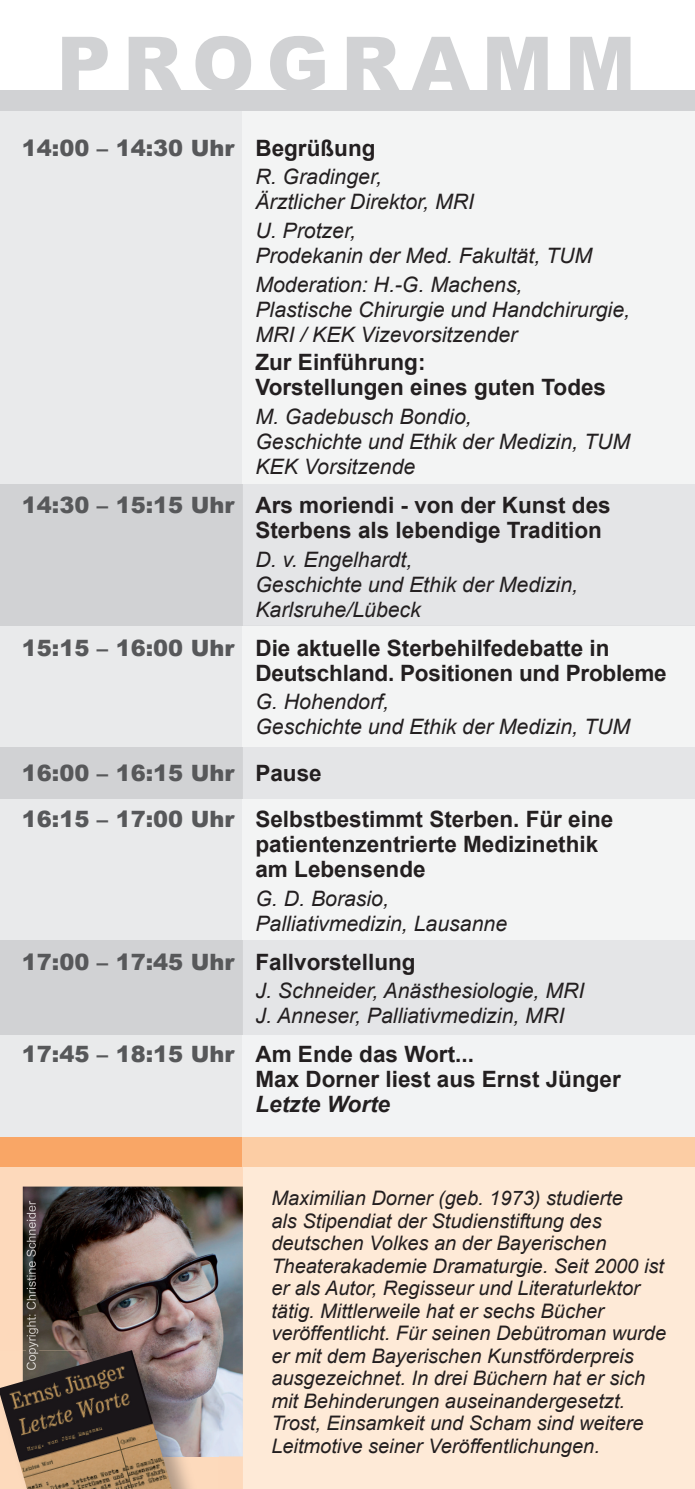
<style>
.page{position:relative;width:695px;height:1489px;background:#fff}
.page>*{position:absolute;margin:0;border:0;box-sizing:border-box;transform-origin:0 0}
.t1{font:900 75px "Arial";letter-spacing:.16em;color:#d1d2d4}
.t2{font:700 22.5px/25px "Arial";color:#231f20}
.t3{font:900 22.5px "Arial";color:#57585a}
.t4{font:italic 700 22.5px "Arial";color:#231f20}
.t5{font:italic 21.25px/25px "Arial";color:#231f20}
.t6{font:italic 20px/22.5px "Arial";color:#231f20}
.s1{font-weight:700;color:#231f20}
.s2{font-weight:900;color:#57585a}
</style>
<div class="page">
<div style="left:0;top:90px;width:694px;height:1046px;background:#d1d2d4"></div>
<div style="left:0;top:1156px;width:694px;height:332px;background:#fdd9bb"></div>
<div style="left:0;top:111px;width:243px;height:373px;background:#e9eaeb"></div>
<div style="left:0;top:625px;width:243px;height:121px;background:#e9eaeb"></div>
<div style="left:0;top:799px;width:243px;height:140px;background:#e9eaeb"></div>
<div style="left:0;top:1136px;width:694px;height:30px;background:#f9a666"></div>
<div style="left:243px;top:484px;width:451px;height:551px;background:#e4e5e7"></div>
<div style="left:243px;top:111px;width:451px;height:373px;background:#f3f4f4"></div>
<div style="left:243px;top:625px;width:451px;height:121px;background:#f3f4f4"></div>
<div style="left:243px;top:799px;width:451px;height:140px;background:#f3f4f4"></div>
<div style="left:243px;top:1166px;width:451px;height:322px;background:#feead7"></div>
<div style="left:243px;top:1136px;width:451px;height:30px;background:#fccda4"></div>
<div style="left:0;top:1035px;width:243px;height:101px;background:#e9eaeb"></div>
<div style="left:243px;top:1035px;width:451px;height:101px;background:#f2f3f4"></div>
<img style="left:23px;top:1186px;width:220px;height:270px">
<img style="left:172px;top:1456px;width:46px;height:32px">
<img style="left:172px;top:1350px;width:46px;height:106px">
<img style="left:0;top:1349px;width:172px;height:139px">
<img style="left:27px;top:1200px;width:11px;height:150px">
<img style="left:27px;top:1350px;width:11px;height:19px">
<h1 class="t1" style="left:57px;top:9px;width:580px">PROGRAMM</h1>
<p class="t3" style="left:22px;top:131px;width:355px">14:00 – 14:30 Uhr <span class="s1">Begrüßung</span></p>
<p class="t5" style="left:255px;top:165px;width:220px">R. Gradinger,<br>Ärztlicher Direktor, MRI</p>
<p class="t5" style="left:255px;top:218px;width:338px">U. Protzer,<br>Prodekanin der Med. Fakultät, TUM</p>
<p class="t5" style="left:255px;top:272px;width:376px">Moderation: H.-G. Machens,<br>Plastische Chirurgie und Handchirurgie,<br>MRI / KEK Vizevorsitzender</p>
<p class="t2" style="left:255px;top:350px;width:352px">Zur Einführung:<br>Vorstellungen eines guten Todes</p>
<p class="t5" style="left:255px;top:404px;width:376px">M. Gadebusch Bondio,<br>Geschichte und Ethik der Medizin, TUM<br>KEK Vorsitzende</p>
<p class="t2" style="left:255px;top:493px;width:357px;text-indent:-233px"><span class="s2">14:30 – 15:15 Uhr</span> Ars moriendi - von der Kunst des<br>Sterbens als lebendige Tradition</p>
<p class="t5" style="left:255px;top:547px;width:324px">D. v. Engelhardt,<br>Geschichte und Ethik der Medizin,<br>Karlsruhe/Lübeck</p>
<p class="t2" style="left:255px;top:636px;width:412px;text-indent:-233px"><span class="s2">15:15 – 16:00 Uhr</span> Die aktuelle Sterbehilfedebatte in<br>Deutschland. Positionen und Probleme</p>
<p class="t5" style="left:255px;top:689px;width:376px">G. Hohendorf,<br>Geschichte und Ethik der Medizin, TUM</p>
<p class="t2" style="left:22px;top:750px;width:593px;line-height:46.2px"><span class="s2">16:00 – 16:15 Uhr</span> Pause<br><span class="s2">16:15 – 17:00 Uhr</span> Selbstbestimmt Sterben. Für eine</p>
<p class="t2" style="left:255px;top:832px;width:344px">patientenzentrierte Medizinethik am Lebensende</p>
<p class="t5" style="left:255px;top:885px;width:253px">G. D. Borasio,<br>Palliativmedizin, Lausanne</p>
<p class="t2" style="left:22px;top:950px;width:395px"><span class="s2">17:00 – 17:45 Uhr</span> Fallvorstellung</p>
<p class="t5" style="left:255px;top:978px;width:330px">J. Schneider, Anästhesiologie, MRI<br>J. Anneser, Palliativmedizin, MRI</p>
<p class="t2" style="left:255px;top:1042px;width:367px;text-indent:-233px"><span class="s2">17:45 – 18:15 Uhr</span> Am Ende das Wort...<br>Max Dorner liest aus Ernst Jünger</p>
<p class="t4" style="left:255px;top:1089px;width:136px">Letzte Worte</p>
<p class="t6" style="left:271px;top:1187px;width:396px">Maximilian Dorner (geb. 1973) studierte<br>als Stipendiat der Studienstiftung des deutschen Volkes an der Bayerischen Theaterakademie Dramaturgie. Seit 2000 ist er als Autor, Regisseur und Literaturlektor tätig. Mittlerweile hat er sechs Bücher veröffentlicht. Für seinen Debütroman wurde er mit dem Bayerischen Kunstförderpreis ausgezeichnet. In drei Büchern hat er sich mit Behinderungen auseinandergesetzt.<br>Trost, Einsamkeit und Scham sind weitere Leitmotive seiner Veröffentlichungen.</p>
</div>
